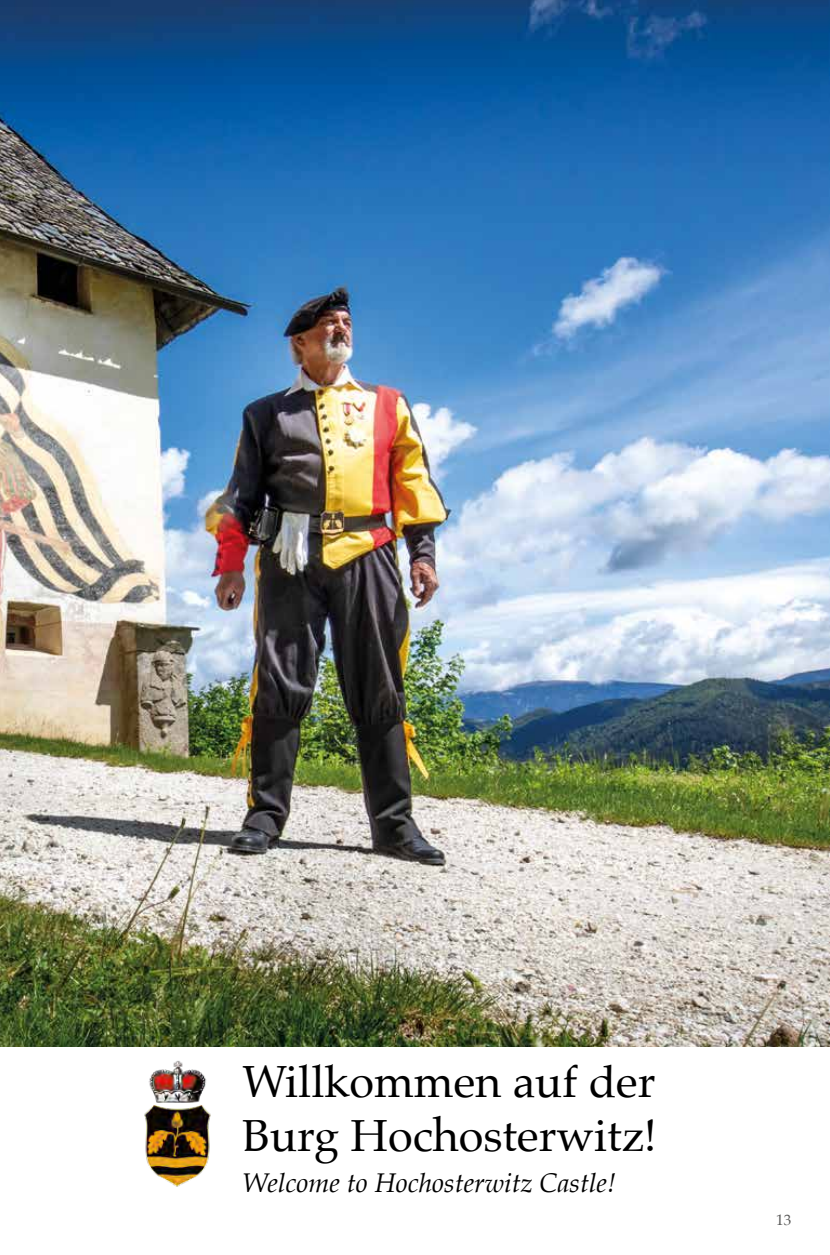
<style>
.page{position:relative;width:830px;height:1255px;background:#fff}
.page>*{position:absolute;margin:0;border:0;box-sizing:border-box;transform-origin:0 0}
.t1{font:45px/54px "Palatino";color:#000}
.t2{font:italic 27px "Palatino";color:#000}
.t3{font:15px "Palatino";color:#575756}
</style>
<div class="page">
<img style="left:0;top:0;width:829px;height:1046px">
<img style="left:144px;top:1060px;width:67px;height:127px">
<p class="t1" style="left:242px;top:1054px;width:416px">Willkommen auf der<br>Burg Hochosterwitz!</p>
<p class="t2" style="left:242px;top:1160px;width:375px">Welcome to Hochosterwitz Castle!</p>
<p class="t3" style="left:775px;top:1207px;width:16px">13</p>
</div>
